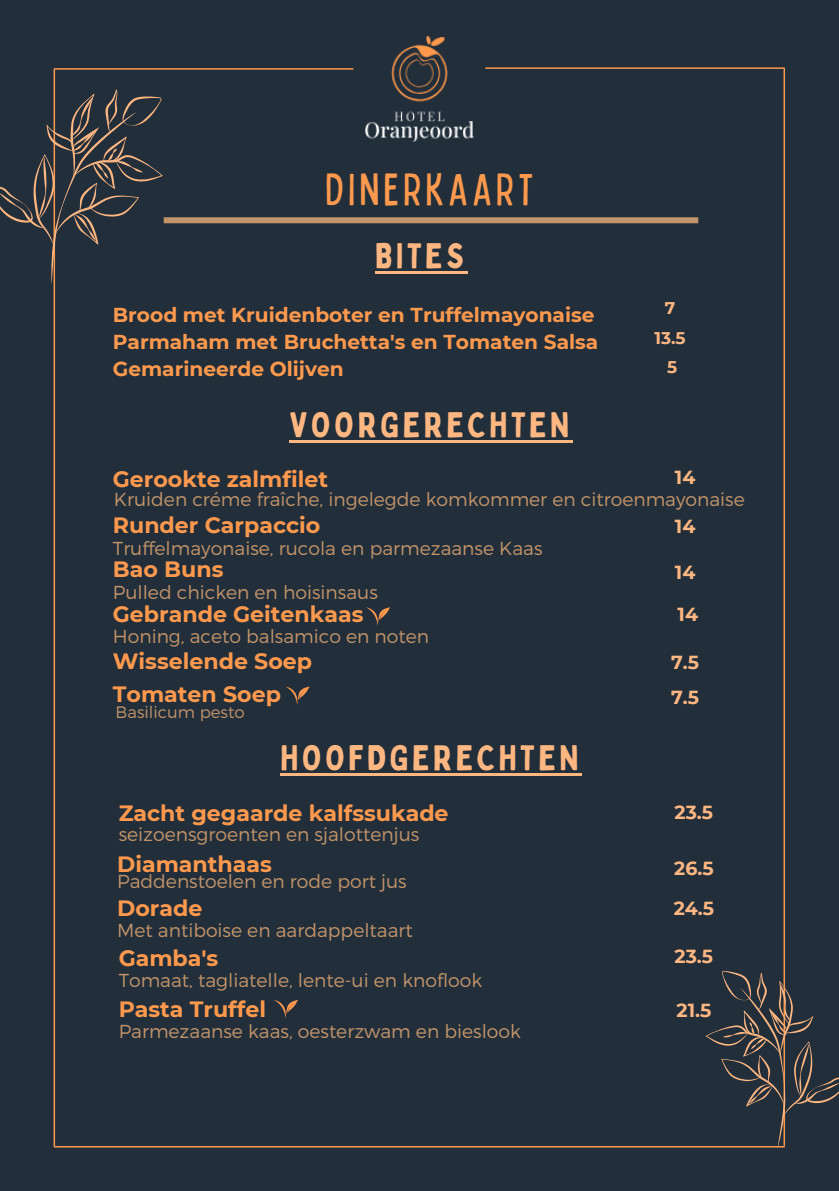
<style>
.page{position:relative;width:839px;height:1191px;background:#fff}
.page>*{position:absolute;margin:0;border:0;box-sizing:border-box;transform-origin:0 0}
.t1{font:condensed 45px "Bobby Jones";letter-spacing:.1em;color:#ff994d}
.t2{font:35px "Bobby Jones";letter-spacing:.1em;color:#ffb782}
.t3{font:700 22.2px "Montserrat";color:#ff994d}
.t4{font:700 20.2px "Montserrat";color:#ff994d}
.t5{font:700 19px "Montserrat";color:#ffb782}
.t6{font:300 18.8px "Montserrat";color:#c3946a}
.t7{font:700 17px "Montserrat";color:#ffb782}
.t8{font:300 16.6px "Montserrat";color:#c3946a}
</style>
<div class="page">
<div style="left:0;top:0;width:838px;height:1191px;background:#222f3b"></div>
<img style="left:366px;top:36px;width:108px;height:105px">
<hr style="left:486px;top:67px;width:298px;height:2px;background:#ff994d">
<hr style="left:54px;top:68px;width:299px;height:2px;background:#ff994d">
<hr style="left:54px;top:1146px;width:730px;height:2px;background:#ff994d">
<hr style="left:54px;top:70px;width:1px;height:1076px;background:#ff994d">
<hr style="left:783px;top:69px;width:2px;height:1076px;background:#ff994d">
<svg style="left:0;top:88px;width:187px;height:196px"></svg>
<svg style="left:676px;top:963px;width:162px;height:185px"></svg>
<hr style="left:375px;top:271px;width:93px;height:3px;background:#ffb782">
<hr style="left:290px;top:440px;width:283px;height:3px;background:#ffb782">
<hr style="left:280px;top:773px;width:302px;height:3px;background:#ffb782">
<svg style="left:274px;top:1000px;width:24px;height:18px"></svg>
<svg style="left:286px;top:687px;width:23px;height:18px"></svg>
<svg style="left:366px;top:607px;width:24px;height:19px"></svg>
<div style="left:164px;top:217px;width:534px;height:6px;background:#c3946a"></div>
<p class="t1" style="left:325px;top:161px;width:209px">DINERKAART</p>
<h2 class="t2" style="left:375px;top:234px;width:91px">BITES</h2>
<p class="t4" style="left:113px;top:303px;width:483px">Brood met Kruidenboter en Truffelmayonaise</p>
<p class="t4" style="left:113px;top:329px;width:487px">Parmaham met Bruchetta's en Tomaten Salsa</p>
<h3 class="t4" style="left:113px;top:356px;width:232px">Gemarineerde Olijven</h3>
<h6 class="t7" style="left:664px;top:297px;width:12px">7</h6>
<h3 class="t7" style="left:654px;top:327px;width:33px">13.5</h3>
<p class="t7" style="left:667px;top:356px;width:12px">5</p>
<h3 class="t2" style="left:290px;top:403px;width:281px">VOORGERECHTEN</h3>
<h2 class="t3" style="left:113px;top:465px;width:216px">Gerookte zalmfilet</h2>
<h3 class="t6" style="left:114px;top:487px;width:632px">Kruiden créme fraîche, ingelegde komkommer en citroenmayonaise</h3>
<p class="t5" style="left:675px;top:466px;width:22px">14</p>
<h5 class="t5" style="left:675px;top:514px;width:22px">14</h5>
<h3 class="t5" style="left:675px;top:561px;width:22px">14</h3>
<p class="t3" style="left:113px;top:512px;width:209px">Runder Carpaccio</p>
<h5 class="t6" style="left:113px;top:536px;width:431px">Truffelmayonaise, rucola en parmezaanse Kaas</h5>
<h3 class="t3" style="left:113px;top:556px;width:112px">Bao Buns</h3>
<p class="t6" style="left:113px;top:580px;width:266px">Pulled chicken en hoisinsaus</p>
<h5 class="t3" style="left:113px;top:601px;width:252px">Gebrande Geitenkaas</h5>
<h3 class="t6" style="left:113px;top:624px;width:318px">Honing, aceto balsamico en noten</h3>
<p class="t3" style="left:113px;top:648px;width:201px">Wisselende Soep</p>
<p class="t3" style="left:113px;top:680px;width:169px">Tomaten Soep</p>
<h5 class="t5" style="left:677px;top:603px;width:22px">14</h5>
<h3 class="t5" style="left:671px;top:651px;width:29px">7.5</h3>
<h4 class="t5" style="left:671px;top:685px;width:29px">7.5</h4>
<p class="t8" style="left:116px;top:701px;width:131px">Basilicum pesto</p>
<h3 class="t2" style="left:280px;top:736px;width:300px">HOOFDGERECHTEN</h3>
<p class="t3" style="left:119px;top:800px;width:331px">Zacht gegaarde kalfssukade</p>
<h4 class="t6" style="left:119px;top:822px;width:302px">seizoensgroenten en sjalottenjus</h4>
<h3 class="t3" style="left:117px;top:851px;width:156px">Diamanthaas</h3>
<h4 class="t6" style="left:117px;top:870px;width:291px">Paddenstoelen en rode port jus</h4>
<h5 class="t3" style="left:117px;top:895px;width:87px">Dorade</h5>
<h3 class="t6" style="left:117px;top:918px;width:297px">Met antiboise en aardappeltaart</h3>
<h4 class="t3" style="left:119px;top:945px;width:101px">Gamba's</h4>
<h5 class="t6" style="left:119px;top:968px;width:365px">Tomaat, tagliatelle, lente-ui en knoflook</h5>
<h3 class="t3" style="left:119px;top:996px;width:149px">Pasta Truffel</h3>
<h4 class="t6" style="left:119px;top:1019px;width:403px">Parmezaanse kaas, oesterzwam en bieslook</h4>
<p class="t5" style="left:674px;top:800px;width:40px">23.5</p>
<h2 class="t5" style="left:674px;top:856px;width:41px">26.5</h2>
<h3 class="t5" style="left:673px;top:897px;width:42px">24.5</h3>
<h4 class="t5" style="left:674px;top:944px;width:40px">23.5</h4>
<h5 class="t5" style="left:676px;top:998px;width:36px">21.5</h5>
</div>
